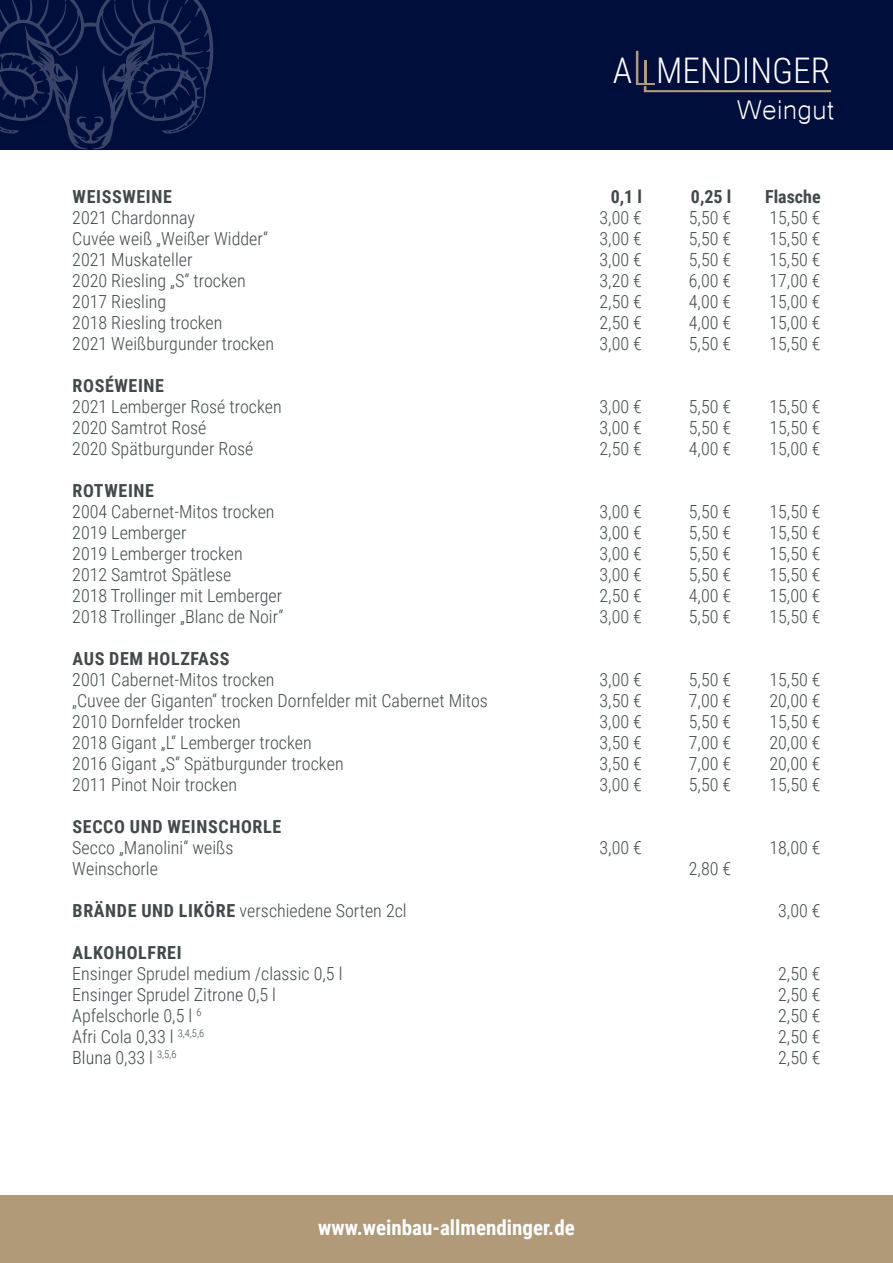
<style>
.page{position:relative;width:893px;height:1263px;background:#fff}
.page>*{position:absolute;margin:0;border:0;box-sizing:border-box;transform-origin:0 0}
.t1{font:300 35.25px "Roboto Condensed";color:#fff}
.t2{font:35.25px "Microsoft Yi Baiti";color:#fff}
.t3{font:700 21px "Roboto Condensed";color:#fff}
.t4{font:300 18px/21px "Roboto Condensed";color:#41494a;text-align:justify}
.t5{font:700 18px "Roboto Condensed";letter-spacing:.035em;color:#41494a}
.t6{font:700 18px "Roboto Condensed";color:#41494a}
.s1{font-weight:700}
</style>
<div class="page">
<div style="left:0;top:1196px;width:893px;height:67px;background:#b09a78"></div>
<div style="left:0;top:0;width:893px;height:149px;background:#000e3c"></div>
<svg style="left:636px;top:51px;width:195px;height:41px"></svg>
<svg style="left:0;top:0;width:214px;height:150px"></svg>
<p class="t5" style="left:73px;top:184px;width:101px">WEISSWEINE</p>
<p class="t4" style="left:72px;top:206px;width:203px;text-align:left">2021 Chardonnay<br>Cuvée weiß „Weißer Widder“<br>2021 Muskateller<br>2020 Riesling „S“ trocken<br>2017 Riesling<br>2018 Riesling trocken<br>2021 Weißburgunder trocken</p>
<p class="t5" style="left:73px;top:373px;width:93px">ROSÉWEINE</p>
<p class="t4" style="left:72px;top:395px;width:211px;text-align:left">2021 Lemberger Rosé trocken<br>2020 Samtrot Rosé<br>2020 Spätburgunder Rosé</p>
<p class="t5" style="left:73px;top:478px;width:83px">ROTWEINE</p>
<p class="t4" style="left:72px;top:500px;width:213px;text-align:left">2004 Cabernet-Mitos trocken<br>2019 Lemberger<br>2019 Lemberger trocken<br>2012 Samtrot Spätlese<br>2018 Trollinger mit Lemberger<br>2018 Trollinger „Blanc de Noir“</p>
<p class="t5" style="left:73px;top:646px;width:158px">AUS DEM HOLZFASS</p>
<p class="t4" style="left:72px;top:668px;width:417px;text-align:left">2001 Cabernet-Mitos trocken<br>„Cuvee der Giganten“ trocken Dornfelder mit Cabernet Mitos 2010 Dornfelder trocken<br>2018 Gigant „L“ Lemberger trocken<br>2016 Gigant „S“ Spätburgunder trocken<br>2011 Pinot Noir trocken</p>
<p class="t5" style="left:73px;top:814px;width:210px">SECCO UND WEINSCHORLE</p>
<p class="t4" style="left:72px;top:836px;width:163px">Secco „Manolini“ weißs<br>Weinschorle</p>
<p class="t4" style="left:73px;top:899px;width:336px"><span class="s1">BRÄNDE UND LIKÖRE</span> verschiedene Sorten 2cl</p>
<p class="t5" style="left:73px;top:940px;width:111px">ALKOHOLFREI</p>
<p class="t4" style="left:72px;top:962px;width:272px;text-align:left">Ensinger Sprudel medium /classic 0,5 l<br>Ensinger Sprudel Zitrone 0,5 l<br>Apfelschorle 0,5 l <sup>6<br></sup>Afri Cola 0,33 l <sup>3,4,5,6<br></sup>Bluna 0,33 l <sup>3,5,6</sup></p>
<h1 class="t1" style="left:613px;top:46px;width:219px">A MENDINGER</h1>
<h1 class="t2" style="left:737px;top:89px;width:99px">Weingut</h1>
<p class="t5" style="left:611px;top:184px;width:33px">0,1 l</p>
<p class="t4" style="left:600px;top:206px;width:44px">3,00 € 3,00 € 3,00 € 3,20 € 2,50 € 2,50 € 3,00 €</p>
<p class="t4" style="left:600px;top:395px;width:44px">3,00 € 3,00 € 2,50 €</p>
<p class="t4" style="left:600px;top:500px;width:44px">3,00 € 3,00 € 3,00 € 3,00 € 2,50 € 3,00 €</p>
<p class="t4" style="left:600px;top:668px;width:44px">3,00 € 3,50 € 3,00 € 3,50 € 3,50 € 3,00 €</p>
<p class="t4" style="left:600px;top:836px;width:44px">3,00 €</p>
<p class="t5" style="left:691px;top:184px;width:42px">0,25 l</p>
<p class="t4" style="left:689px;top:206px;width:44px">5,50 € 5,50 € 5,50 € 6,00 € 4,00 € 4,00 € 5,50 €</p>
<p class="t4" style="left:689px;top:395px;width:44px">5,50 € 5,50 € 4,00 €</p>
<p class="t4" style="left:689px;top:500px;width:44px">5,50 € 5,50 € 5,50 € 5,50 € 4,00 € 5,50 €</p>
<p class="t4" style="left:689px;top:668px;width:44px">5,50 € 7,00 € 5,50 € 7,00 € 7,00 € 5,50 €</p>
<p class="t4" style="left:689px;top:857px;width:44px">2,80 €</p>
<p class="t6" style="left:765px;top:184px;width:57px">Flasche</p>
<p class="t4" style="left:769px;top:206px;width:53px">15,50 € 15,50 € 15,50 € 17,00 € 15,00 € 15,00 € 15,50 €</p>
<p class="t4" style="left:769px;top:395px;width:53px">15,50 € 15,50 € 15,00 €</p>
<p class="t4" style="left:769px;top:500px;width:53px">15,50 € 15,50 € 15,50 € 15,50 € 15,00 € 15,50 €</p>
<p class="t4" style="left:769px;top:668px;width:53px">15,50 € 20,00 € 15,50 € 20,00 € 20,00 € 15,50 €</p>
<p class="t4" style="left:769px;top:836px;width:53px">18,00 €</p>
<p class="t4" style="left:778px;top:899px;width:44px">3,00 €</p>
<p class="t4" style="left:778px;top:962px;width:44px">2,50 € 2,50 € 2,50 € 2,50 € 2,50 €</p>
<p class="t3" style="left:318px;top:1212px;width:258px">www.weinbau-allmendinger.de</p>
</div>
